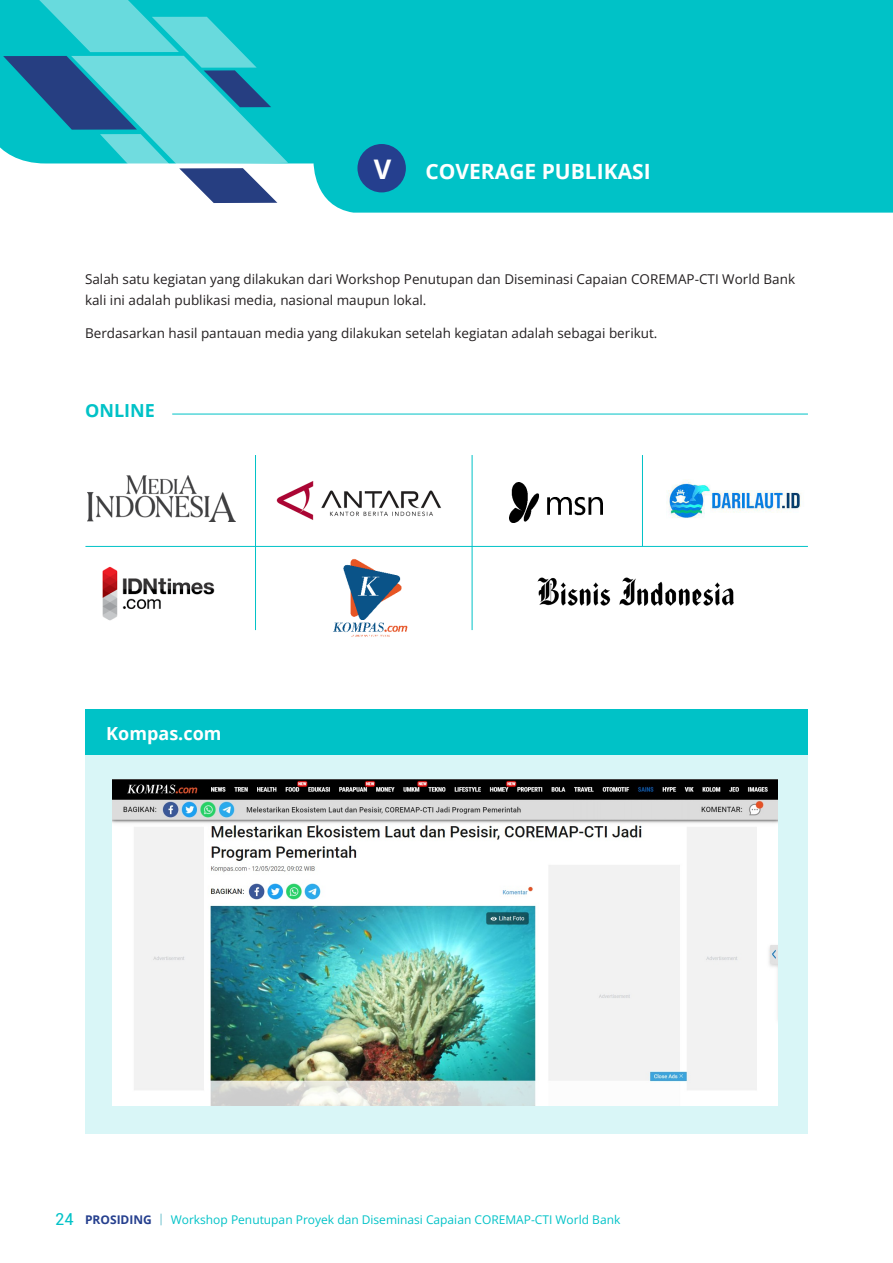
<style>
.page{position:relative;width:893px;height:1263px;background:#fff}
.page>*{position:absolute;margin:0;border:0;box-sizing:border-box;transform-origin:0 0}
.t1{font:700 27px "Open Sans";color:#fff}
.t2{font:700 21px "Open Sans";color:#fff}
.t3{font:700 18px "Open Sans";color:#fff}
.t4{font:700 18px "Open Sans";color:#00c2c7}
.t5{font:13.5px/21px "Open Sans";color:#231f20}
.t6{font:12px "Open Sans";color:#00c2c7}
.t7{font:700 12px "Open Sans";color:#253f8e}
.s1{font-family:"Roboto";font-weight:400;font-size:16.5px;color:#00c2c7}
</style>
<div class="page">
<svg style="left:160px;top:1213px;width:2px;height:12px"></svg>
<div style="left:85px;top:710px;width:723px;height:424px;background:#d9f6f7"></div>
<div style="left:85px;top:710px;width:723px;height:45px;background:#00c2c7"></div>
<div style="left:0;top:0;width:893px;height:213px;background:#00c2c7"></div>
<div style="left:357px;top:144px;width:49px;height:48px;background:#253f8e;border-radius:50%"></div>
<svg style="left:3px;top:0;width:285px;height:203px"></svg>
<img style="left:333px;top:559px;width:75px;height:78px">
<img style="left:102px;top:566px;width:113px;height:55px">
<img style="left:538px;top:577px;width:196px;height:29px">
<img style="left:668px;top:479px;width:133px;height:39px">
<img style="left:276px;top:481px;width:165px;height:39px">
<img style="left:509px;top:482px;width:94px;height:40px">
<img style="left:88px;top:476px;width:147px;height:45px">
<img style="left:112px;top:779px;width:666px;height:326px">
<hr style="left:172px;top:414px;width:636px;height:1px;background:#00c2c7">
<hr style="left:85px;top:546px;width:723px;height:1px;background:#00c2c7">
<hr style="left:255px;top:455px;width:1px;height:175px;background:#00c2c7">
<hr style="left:472px;top:455px;width:1px;height:175px;background:#00c2c7">
<hr style="left:642px;top:455px;width:1px;height:91px;background:#00c2c7">
<p class="t1" style="left:374px;top:150px;width:19px">V</p>
<p class="t2" style="left:425px;top:157px;width:227px">COVERAGE PUBLIKASI</p>
<p class="t5" style="left:85px;top:269px;width:712px">Salah satu kegiatan yang dilakukan dari Workshop Penutupan dan Diseminasi Capaian COREMAP-CTI World Bank kali ini adalah publikasi media, nasional maupun lokal.</p>
<p class="t5" style="left:85px;top:323px;width:574px">Berdasarkan hasil pantauan media yang dilakukan setelah kegiatan adalah sebagai berikut.</p>
<p class="t4" style="left:85px;top:398px;width:71px">ONLINE</p>
<p class="t3" style="left:106px;top:721px;width:117px">Kompas.com</p>
<p class="t7" style="left:55px;top:1211px;width:98px"><span class="s1">24</span> PROSIDING</p>
<p class="t6" style="left:171px;top:1211px;width:451px">Workshop Penutupan Proyek dan Diseminasi Capaian COREMAP-CTI World Bank</p>
</div>
